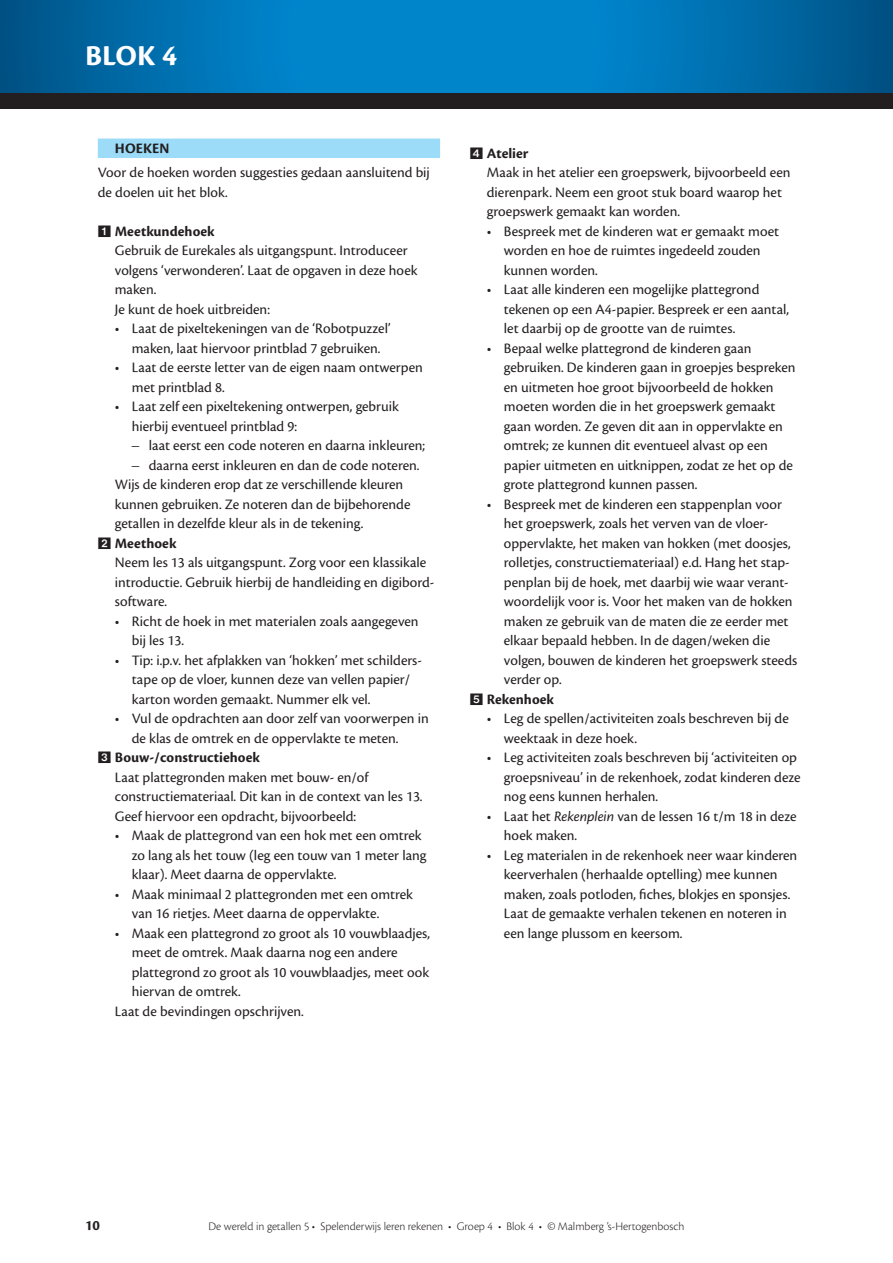
<style>
.page{position:relative;width:893px;height:1263px;background:#fff}
.page>*{position:absolute;margin:0;border:0;box-sizing:border-box;transform-origin:0 0}
.t1{font:30px "Cronos Pro Bold Capt";color:#fff}
.t2{font:15px/19.5px "Cronos Pro";color:#231f20}
.t3{font:700 15px "Cronos Pro";color:#231f20}
.t4{font:300 12px "Cronos Pro";letter-spacing:-.005em;color:#231f20}
.s1{font-family:"Avenir LT Std";font-weight:300}
.s2{color:#fff}
.s3{font-weight:700}
.s4{font-style:italic}
</style>
<div class="page">
<div style="left:98px;top:139px;width:342px;height:19px;background:#9cdcf8"></div>
<svg style="left:0;top:0;width:893px;height:93px;background:#0073b4"></svg>
<div style="left:0;top:93px;width:893px;height:15px;background:#231f20"></div>
<h1 class="t1" style="left:85px;top:38px;width:94px">BLOK 4</h1>
<p class="t3" style="left:115px;top:140px;width:56px">HOEKEN</p>
<p class="t2" style="left:98px;top:163px;width:334px">Voor de hoeken worden suggesties gedaan aansluitend bij de doelen uit het blok.</p>
<p class="t3" style="left:115px;top:222px;width:101px">Meetkundehoek</p>
<p class="t2" style="left:115px;top:241px;width:304px">Gebruik de Eurekales als uitgangspunt. Introduceer volgens ‘verwonderen’. Laat de opgaven in deze hoek maken.<br>Je kunt de hoek uitbreiden:</p>
<p class="t2" style="left:115px;top:319px;width:277px;text-align:center">• Laat de pixeltekeningen van de ‘Robotpuzzel’ maken, laat hiervoor printblad 7 gebruiken.</p>
<p class="t2" style="left:132px;top:358px;width:293px;text-indent:-17px">• Laat de eerste letter van de eigen naam ontwerpen met printblad 8.</p>
<p class="t2" style="left:132px;top:397px;width:269px;text-indent:-17px">• Laat zelf een pixeltekening ontwerpen, gebruik hierbij eventueel printblad 9:</p>
<p class="t2" style="left:132px;top:436px;width:295px"><span class="s1">–</span> laat eerst een code noteren en daarna inkleuren;</p>
<p class="t2" style="left:115px;top:455px;width:306px;text-indent:17px"><span class="s1">–</span> daarna eerst inkleuren en dan de code noteren.<br>Wijs de kinderen erop dat ze verschillende kleuren kunnen gebruiken. Ze noteren dan de bijbehorende getallen in dezelfde kleur als in de tekening.</p>
<p class="t3" style="left:115px;top:534px;width:63px">Meethoek</p>
<p class="t2" style="left:115px;top:553px;width:320px">Neem les 13 als uitgangspunt. Zorg voor een klassikale introductie. Gebruik hierbij de handleiding en digibord&shy;software.</p>
<p class="t2" style="left:132px;top:611px;width:288px;text-indent:-17px">• Richt de hoek in met materialen zoals aangegeven bij les 13.</p>
<p class="t2" style="left:132px;top:650px;width:291px;text-indent:-17px">• Tip: i.p.v. het afplakken van ‘hokken’ met schilders&shy;tape op de vloer, kunnen deze van vellen papier/ karton worden gemaakt. Nummer elk vel.</p>
<p class="t2" style="left:132px;top:709px;width:299px;text-indent:-17px">• Vul de opdrachten aan door zelf van voorwerpen in de klas de omtrek en de oppervlakte te meten.</p>
<p class="t2" style="left:115px;top:748px;width:309px;text-indent:-17px"><span class="s2">✓</span> <span class="s3">Bouw-/constructiehoek<br></span>Laat plattegronden maken met bouw- en/of constructiemateriaal. Dit kan in de context van les 13.<br>Geef hiervoor een opdracht, bijvoorbeeld:</p>
<p class="t2" style="left:132px;top:826px;width:296px;text-indent:-17px">• Maak de plattegrond van een hok met een omtrek zo lang als het touw (leg een touw van 1 meter lang klaar). Meet daarna de oppervlakte.</p>
<p class="t2" style="left:132px;top:884px;width:283px;text-indent:-17px">• Maak minimaal 2 plattegronden met een omtrek van 16 rietjes. Meet daarna de oppervlakte.</p>
<p class="t2" style="left:115px;top:923px;width:317px">• Maak een plattegrond zo groot als 10 vouwblaadjes,</p>
<p class="t2" style="left:132px;top:943px;width:267px">meet de omtrek. Maak daarna nog een andere</p>
<p class="t2" style="left:132px;top:962px;width:299px">plattegrond zo groot als 10 vouwblaadjes, meet ook</p>
<p class="t2" style="left:132px;top:982px;width:110px">hiervan de omtrek.</p>
<p class="t2" style="left:115px;top:1001px;width:190px">Laat de bevindingen opschrijven.</p>
<p class="t2" style="left:487px;top:143px;width:305px;text-indent:-17px"><span class="s2">✔</span> <span class="s3">Atelier<br></span>Maak in het atelier een groepswerk, bijvoorbeeld een dierenpark. Neem een groot stuk board waarop het groepswerk gemaakt kan worden.</p>
<p class="t2" style="left:504px;top:221px;width:277px;text-indent:-17px">• Bespreek met de kinderen wat er gemaakt moet worden en hoe de ruimtes ingedeeld zouden kunnen worden.</p>
<p class="t2" style="left:504px;top:280px;width:287px;text-indent:-17px">• Laat alle kinderen een mogelijke plattegrond tekenen op een A4-papier. Bespreek er een aantal, let daarbij op de grootte van de ruimtes.</p>
<p class="t2" style="left:504px;top:338px;width:293px;text-indent:-17px">• Bepaal welke plattegrond de kinderen gaan gebruiken. De kinderen gaan in groepjes bespreken en uitmeten hoe groot bijvoorbeeld de hokken moeten worden die in het groepswerk gemaakt gaan worden. Ze geven dit aan in oppervlakte en omtrek; ze kunnen dit eventueel alvast op een papier uitmeten en uitknippen, zodat ze het op de grote plattegrond kunnen passen.</p>
<p class="t2" style="left:504px;top:494px;width:295px;text-indent:-17px">• Bespreek met de kinderen een stappenplan voor het groepswerk, zoals het verven van de vloer&shy;oppervlakte, het maken van hokken (met doosjes, rolletjes, constructiemateriaal) e.d. Hang het stap&shy;penplan bij de hoek, met daarbij wie waar verant&shy;woordelijk voor is. Voor het maken van de hokken maken ze gebruik van de maten die ze eerder met elkaar bepaald hebben. In de dagen/weken die volgen, bouwen de kinderen het groepswerk steeds verder op.</p>
<p class="t3" style="left:487px;top:690px;width:69px">Rekenhoek</p>
<p class="t2" style="left:504px;top:709px;width:286px;text-indent:-17px">• Leg de spellen/activiteiten zoals beschreven bij de weektaak in deze hoek.</p>
<p class="t2" style="left:504px;top:748px;width:298px;text-indent:-17px">• Leg activiteiten zoals beschreven bij ‘activiteiten op groepsniveau’ in de rekenhoek, zodat kinderen deze nog eens kunnen herhalen.</p>
<p class="t2" style="left:504px;top:806px;width:294px;text-indent:-17px">• Laat het <span class="s4">Rekenplein</span> van de lessen 16 t/m 18 in deze hoek maken.</p>
<p class="t2" style="left:504px;top:845px;width:295px;text-indent:-17px">• Leg materialen in de rekenhoek neer waar kinderen keerverhalen (herhaalde optelling) mee kunnen maken, zoals potloden, fiches, blokjes en sponsjes.<br>Laat de gemaakte verhalen tekenen en noteren in een lange plussom en keersom.</p>
<p class="t3" style="left:85px;top:1217px;width:16px">10</p>
<p class="t4" style="left:208px;top:1220px;width:477px">De wereld in getallen 5 • Spelenderwijs leren rekenen • Groep 4 • Blok 4 • © Malmberg ’s-Hertogenbosch</p>
</div>
